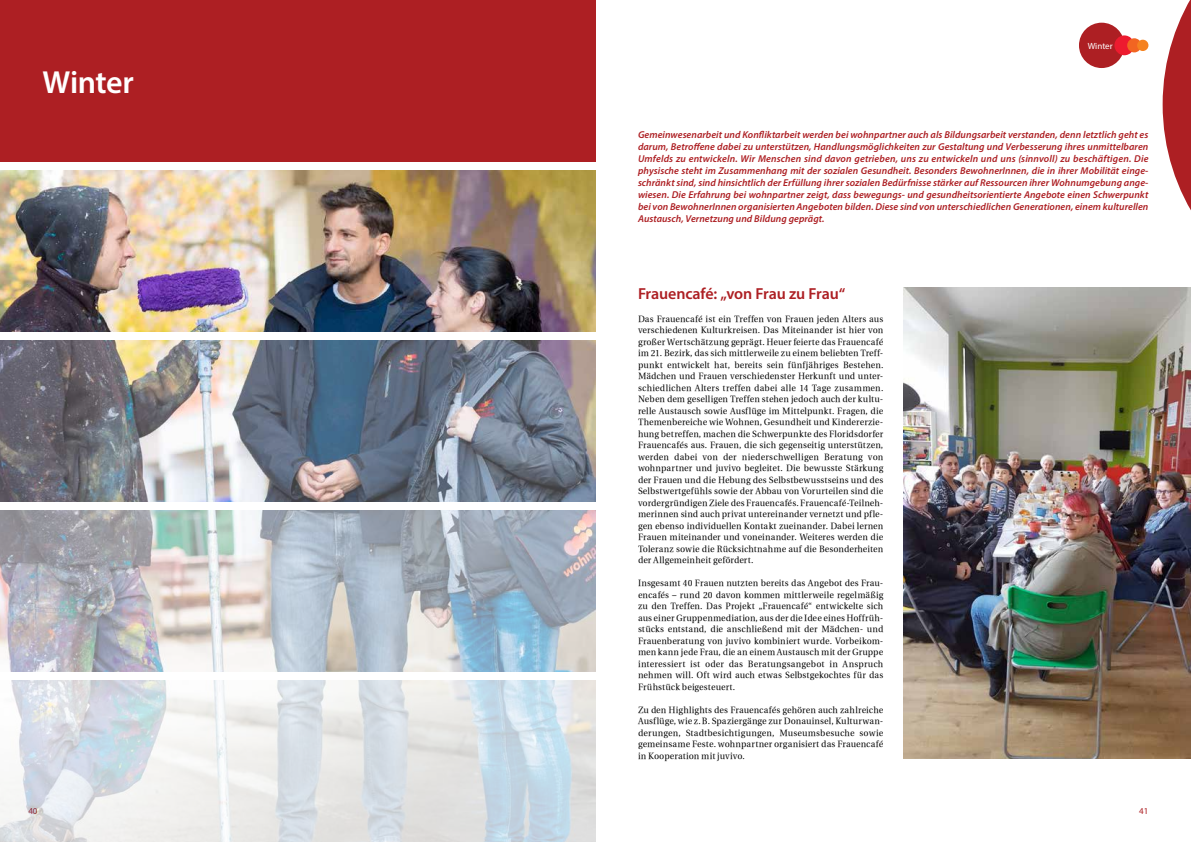
<style>
.page{position:relative;width:1191px;height:842px;background:#fff}
.page>*{position:absolute;margin:0;border:0;box-sizing:border-box;transform-origin:0 0}
.t1{font:600 32px "Myriad Pro";letter-spacing:-.015em;color:#fff}
.t2{font:600 16px "Myriad Pro";letter-spacing:-.01em;color:#ad1f23}
.t3{font:italic 600 10px/12px "Myriad Pro";letter-spacing:.005em;color:#ad1f23;text-align:justify}
.t4{font:9px/11.5px "Utopia";letter-spacing:.015em;color:#000;text-align:justify}
.t5{font:9px "Myriad Pro";letter-spacing:-.005em;color:#fff}
.t6{font:9px "Myriad Pro";color:#ad1f23}
</style>
<div class="page">
<div style="left:1079px;top:23px;width:45px;height:45px;background:#ad1f23;border-radius:50%"></div>
<div style="left:1114px;top:35px;width:20px;height:20px;background:#ed1b2f;border-radius:50%"></div>
<div style="left:1127px;top:38px;width:14px;height:14px;background:#f26522;border-radius:50%"></div>
<div style="left:1137px;top:40px;width:11px;height:11px;background:#f58220;border-radius:50%"></div>
<svg style="left:1162px;top:0;width:29px;height:210px"></svg>
<div style="left:0;top:0;width:595px;height:162px;background:#ad1f23"></div>
<img style="left:0;top:170px;width:595px;height:162px">
<img style="left:0;top:340px;width:595px;height:162px">
<img style="left:0;top:510px;width:595px;height:162px">
<img style="left:0;top:680px;width:595px;height:162px">
<img style="left:903px;top:287px;width:288px;height:472px">
<h1 class="t1" style="left:43px;top:62px;width:93px">Winter</h1>
<p class="t5" style="left:1087px;top:40px;width:26px">Winter</p>
<p class="t3" style="left:638px;top:128px;width:512px">Gemeinwesenarbeit und Konfliktarbeit werden bei wohnpartner auch als Bildungsarbeit verstanden, denn letztlich geht es darum, Betroffene dabei zu unterstützen, Handlungsmöglichkeiten zur Gestaltung und Verbesserung ihres unmittelbaren Umfelds zu entwickeln. Wir Menschen sind davon getrieben, uns zu entwickeln und uns (sinnvoll) zu beschäftigen. Die physische steht im Zusammenhang mit der sozialen Gesundheit. Besonders BewohnerInnen, die in ihrer Mobilität einge&shy;schränkt sind, sind hinsichtlich der Erfüllung ihrer sozialen Bedürfnisse stärker auf Ressourcen ihrer Wohnumgebung ange&shy;wiesen. Die Erfahrung bei wohnpartner zeigt, dass bewegungs- und gesundheitsorientierte Angebote einen Schwerpunkt bei von BewohnerInnen organisierten Angeboten bilden. Diese sind von unterschiedlichen Generationen, einem kulturellen Austausch, Vernetzung und Bildung geprägt.</p>
<h2 class="t2" style="left:638px;top:283px;width:209px">Frauencafé: „von Frau zu Frau“</h2>
<p class="t4" style="left:638px;top:313px;width:247px">Das Frauencafé ist ein Treffen von Frauen jeden Alters aus verschiedenen Kulturkreisen. Das Miteinander ist hier von großer Wertschätzung geprägt. Heuer feierte das Frauencafé im 21. Bezirk, das sich mittlerweile zu einem beliebten Treff&shy;punkt entwickelt hat, bereits sein fünfjähriges Bestehen.<br>Mädchen und Frauen verschiedenster Herkunft und unter&shy;schiedlichen Alters treffen dabei alle 14 Tage zusammen.<br>Neben dem geselligen Treffen stehen jedoch auch der kultu&shy;relle Austausch sowie Ausflüge im Mittelpunkt. Fragen, die Themenbereiche wie Wohnen, Gesundheit und Kindererzie&shy;hung betreffen, machen die Schwerpunkte des Floridsdorfer Frauencafés aus. Frauen, die sich gegenseitig unterstützen, werden dabei von der niederschwelligen Beratung von wohnpartner und juvivo begleitet. Die bewusste Stärkung der Frauen und die Hebung des Selbstbewusstseins und des Selbstwertgefühls sowie der Abbau von Vorurteilen sind die vordergründigen Ziele des Frauencafés. Frauencafé-Teilneh&shy;merinnen sind auch privat untereinander vernetzt und pfle&shy;gen ebenso individuellen Kontakt zueinander. Dabei lernen Frauen miteinander und voneinander. Weiteres werden die Toleranz sowie die Rücksichtnahme auf die Besonderheiten der Allgemeinheit gefördert.</p>
<p class="t4" style="left:638px;top:577px;width:247px">Insgesamt 40 Frauen nutzten bereits das Angebot des Frau&shy;encafés – rund 20 davon kommen mittlerweile regelmäßig zu den Treffen. Das Projekt „Frauencafé“ entwickelte sich aus einer Gruppenmediation, aus der die Idee eines Hoffrüh&shy;stücks entstand, die anschließend mit der Mädchen- und Frauenberatung von juvivo kombiniert wurde. Vorbeikom&shy;men kann jede Frau, die an einem Austausch mit der Gruppe interessiert ist oder das Beratungsangebot in Anspruch nehmen will. Oft wird auch etwas Selbstgekochtes für das Frühstück beigesteuert.</p>
<p class="t4" style="left:638px;top:704px;width:247px">Zu den Highlights des Frauencafés gehören auch zahlreiche Ausflüge, wie z.B. Spaziergänge zur Donauinsel, Kulturwan&shy;derungen, Stadtbesichtigungen, Museumsbesuche sowie gemeinsame Feste. wohnpartner organisiert das Frauencafé in Kooperation mit juvivo.</p>
<p class="t6" style="left:28px;top:805px;width:11px">40</p>
<p class="t6" style="left:1139px;top:805px;width:11px">41</p>
</div>
